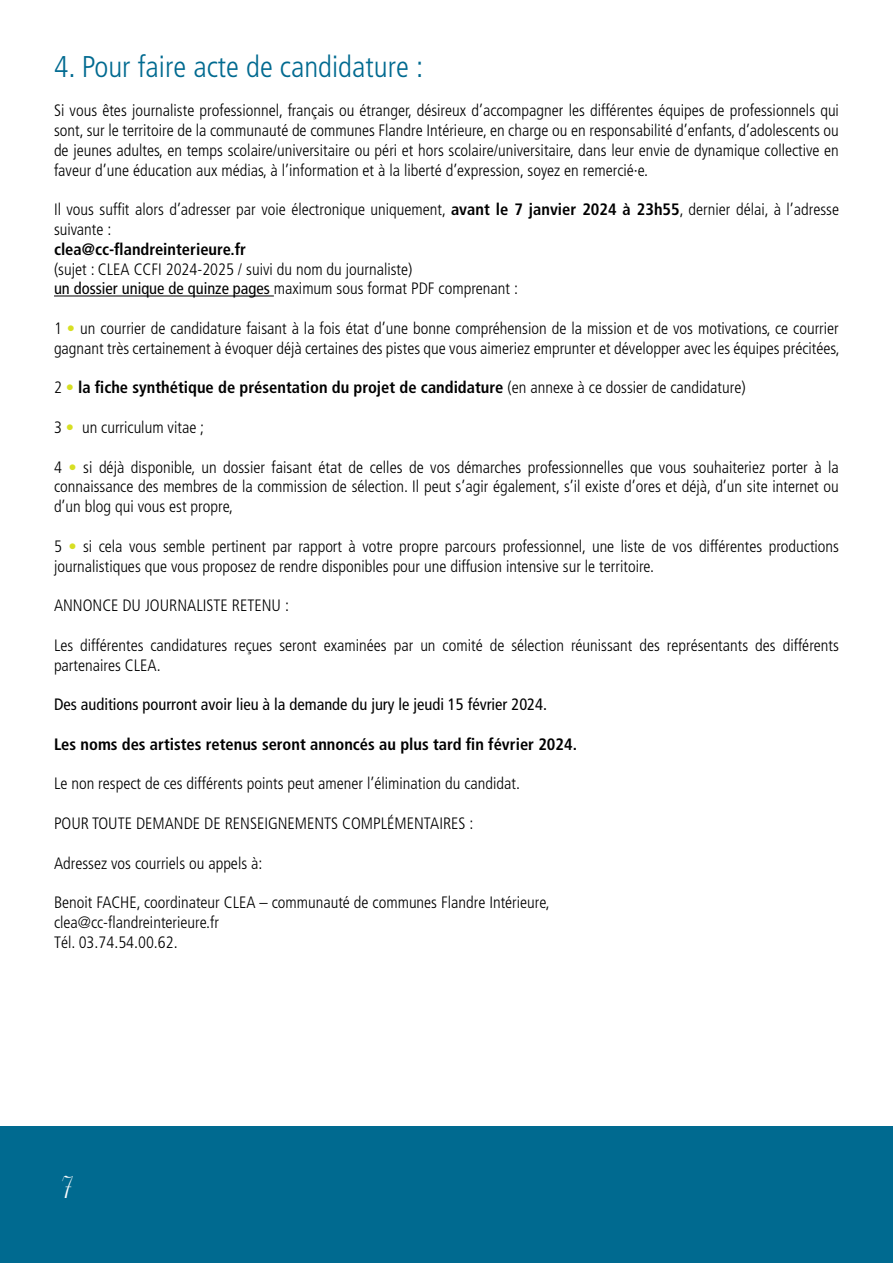
<style>
.page{position:relative;width:893px;height:1263px;background:#fff}
.page>*{position:absolute;margin:0;border:0;box-sizing:border-box;transform-origin:0 0}
.t1{font:45px "Ecolier";color:#fff}
.t2{font:300 condensed 30px "Frutiger";color:#006a90}
.t3{font:300 condensed 16.5px/19.8px "Frutiger";color:#000}
.t4{font:700 condensed 16.5px "Frutiger";color:#000}
.t5{font:condensed 16.5px "Frutiger";color:#000}
.s1{font-weight:700}
.s2{font-weight:400}
.s3{color:#d7df23}
.s4{font-weight:300}
.s5{font-weight:300;color:#d7df23}
</style>
<div class="page">
<hr style="left:54px;top:296px;width:220px;height:1px;background:#000">
<div style="left:0;top:1127px;width:893px;height:136px;background:#006a90"></div>
<h2 class="t2" style="left:54px;top:49px;width:371px">4. Pour faire acte de candidature :</h2>
<p class="t3" style="left:54px;top:101px;width:786px;text-align:justify">Si vous êtes journaliste professionnel, français ou étranger, désireux d’accompagner les différentes équipes de professionnels qui sont, sur le territoire de la communauté de communes Flandre Intérieure, en charge ou en responsabilité d’enfants, d’adolescents ou de jeunes adultes, en temps scolaire/universitaire ou péri et hors scolaire/universitaire, dans leur envie de dynamique collective en faveur d’une éducation aux médias, à l’information et à la liberté d’expression, soyez en remercié·e.</p>
<p class="t3" style="left:54px;top:200px;width:787px">Il vous suffit alors d’adresser par voie électronique uniquement, <span class="s1">avant le 7 janvier 2024 à 23h55</span>, dernier délai, à l’adresse suivante :</p>
<p class="t4" style="left:54px;top:239px;width:194px">clea@cc-flandreinterieure.fr</p>
<p class="t3" style="left:54px;top:259px;width:466px">(sujet : CLEA CCFI 2024-2025 / suivi du nom du journaliste)<br><span class="s2">un dossier unique de quinze pages</span> maximum sous format PDF comprenant :</p>
<p class="t3" style="left:54px;top:319px;width:787px">1 <span class="s3">•</span> un courrier de candidature faisant à la fois état d’une bonne compréhension de la mission et de vos motivations, ce courrier gagnant très certainement à évoquer déjà certaines des pistes que vous aimeriez emprunter et développer avec les équipes précitées,</p>
<p class="t4" style="left:54px;top:378px;width:693px"><span class="s4">2</span> <span class="s5">•</span> la fiche synthétique de présentation du projet de candidature <span class="s4">(en annexe à ce dossier de candidature)</span></p>
<p class="t3" style="left:54px;top:418px;width:152px">3 <span class="s3">•</span> un curriculum vitae ;</p>
<p class="t3" style="left:54px;top:457px;width:786px;text-align:justify">4 <span class="s3">•</span> si déjà disponible, un dossier faisant état de celles de vos démarches professionnelles que vous souhaiteriez porter à la connaissance des membres de la commission de sélection. Il peut s’agir également, s’il existe d’ores et déjà, d’un site internet ou d’un blog qui vous est propre,</p>
<p class="t3" style="left:54px;top:536px;width:787px">5 <span class="s3">•</span> si cela vous semble pertinent par rapport à votre propre parcours professionnel, une liste de vos différentes productions journalistiques que vous proposez de rendre disponibles pour une diffusion intensive sur le territoire.</p>
<p class="t3" style="left:54px;top:596px;width:100px">ANNONCE DU journaliste</p>
<p class="t3" style="left:232px;top:596px;width:9px">retenu</p>
<p class="t3" style="left:285px;top:596px;width:5px">:</p>
<p class="t3" style="left:54px;top:635px;width:786px">Les différentes candidatures reçues seront examinées par un comité de sélection réunissant des représentants des différents partenaires CLEA.</p>
<p class="t5" style="left:54px;top:695px;width:495px">Des auditions pourront avoir lieu à la demande du jury le jeudi 15 février 2024.</p>
<p class="t4" style="left:54px;top:734px;width:524px">Les noms des artistes retenus seront annoncés au plus tard fin février 2024.</p>
<p class="t3" style="left:54px;top:774px;width:467px">Le non respect de ces différents points peut amener l’élimination du candidat.</p>
<p class="t3" style="left:54px;top:814px;width:421px">POUR TOUTE DEMANDE DE RENSEIGNEMENTS COMPLÉMENTAIRES :</p>
<p class="t3" style="left:54px;top:853px;width:210px">Adressez vos courriels ou appels à:</p>
<p class="t3" style="left:54px;top:893px;width:497px">Benoit FACHE, coordinateur CLEA – communauté de communes Flandre Intérieure, clea@cc-flandreinterieure.fr<br>Tél. 03.74.54.00.62.</p>
<h1 class="t1" style="left:61px;top:1156px;width:16px">7</h1>
</div>
